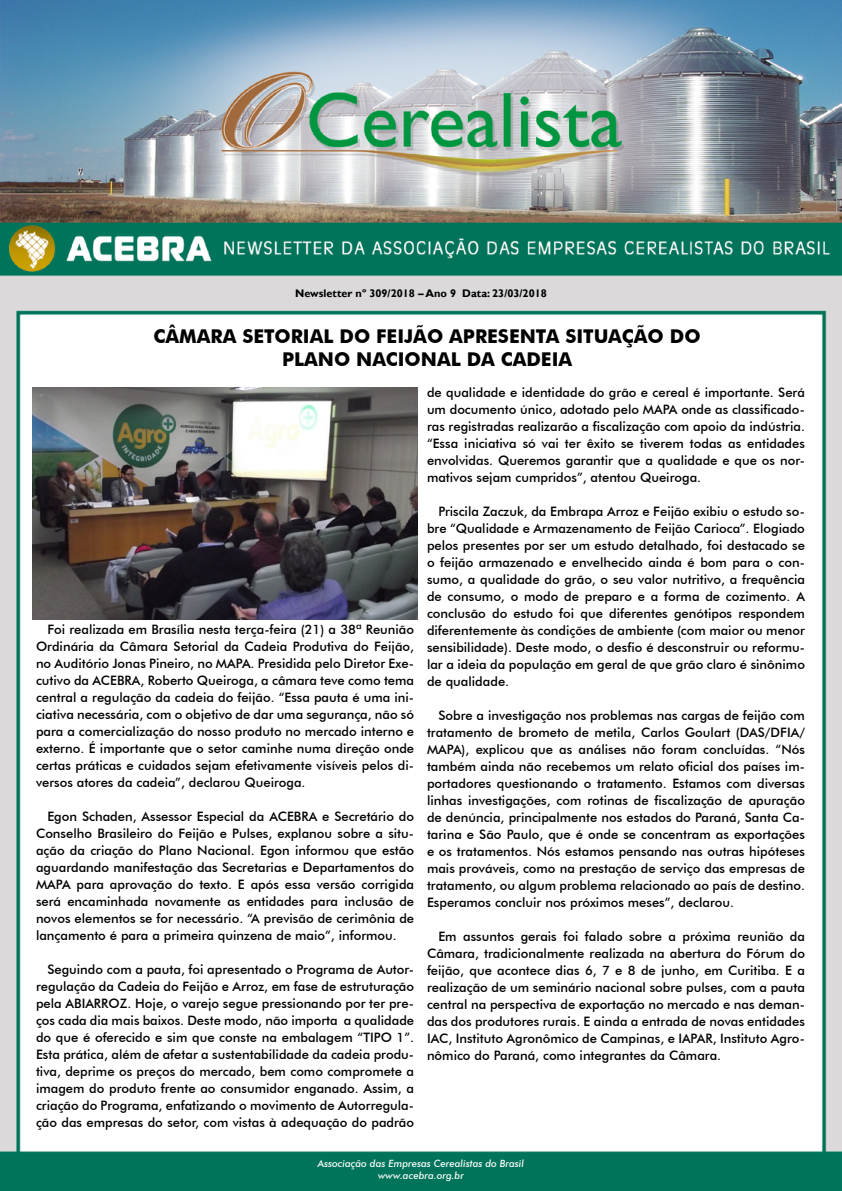
<style>
.page{position:relative;width:842px;height:1191px;background:#fff}
.page>*{position:absolute;margin:0;border:0;box-sizing:border-box;transform-origin:0 0}
.t1{font:700 19px/22.8px "Futura BT";color:#000;text-align:center}
.t2{font:500 13px/17px "Futura BT";color:#000;text-align:justify}
.t3{font:700 11px "Gill Sans";color:#000}
.t4{font:italic 500 10px/12px "Futura BT";color:#fff;text-align:center}
</style>
<div class="page">
<img style="left:0;top:0;width:842px;height:1191px">
<img style="left:32px;top:387px;width:386px;height:232px">
<p class="t3" style="left:295px;top:286px;width:253px">Newsletter nº 309/2018 – Ano 9 Data: 23/03/2018</p>
<h1 class="t1" style="left:154px;top:325px;width:548px">CÂMARA SETORIAL DO FEIJÃO APRESENTA SITUAÇÃO DO<br>PLANO NACIONAL DA CADEIA</h1>
<p class="t2" style="left:36px;top:620px;width:380px;text-indent:11px">Foi realizada em Brasília nesta terça-feira (21) a 38ª Reunião Ordinária da Câmara Setorial da Cadeia Produtiva do Feijão, no Auditório Jonas Pineiro, no MAPA. Presidida pelo Diretor Exe&shy;cutivo da ACEBRA, Roberto Queiroga, a câmara teve como tema central a regulação da cadeia do feijão. “Essa pauta é uma ini&shy;ciativa necessária, com o objetivo de dar uma segurança, não só para a comercialização do nosso produto no mercado interno e externo. É importante que o setor caminhe numa direção onde certas práticas e cuidados sejam efetivamente visíveis pelos di&shy;versos atores da cadeia”, declarou Queiroga.</p>
<p class="t2" style="left:36px;top:807px;width:380px;text-indent:11px">Egon Schaden, Assessor Especial da ACEBRA e Secretário do Conselho Brasileiro do Feijão e Pulses, explanou sobre a situ&shy;ação da criação do Plano Nacional. Egon informou que estão aguardando manifestação das Secretarias e Departamentos do MAPA para aprovação do texto. E após essa versão corrigida será encaminhada novamente as entidades para inclusão de novos elementos se for necessário. “A previsão de cerimônia de lançamento é para a primeira quinzena de maio”, informou.</p>
<p class="t2" style="left:36px;top:960px;width:380px;text-indent:11px">Seguindo com a pauta, foi apresentado o Programa de Autor&shy;regulação da Cadeia do Feijão e Arroz, em fase de estruturação pela ABIARROZ. Hoje, o varejo segue pressionando por ter pre&shy;ços cada dia mais baixos. Deste modo, não importa a qualidade do que é oferecido e sim que conste na embalagem “TIPO 1”.<br>Esta prática, além de afetar a sustentabilidade da cadeia produ&shy;tiva, deprime os preços do mercado, bem como compromete a imagem do produto frente ao consumidor enganado. Assim, a criação do Programa, enfatizando o movimento de Autorregula&shy;ção das empresas do setor, com vistas à adequação do padrão</p>
<p class="t2" style="left:427px;top:384px;width:379px">de qualidade e identidade do grão e cereal é importante. Será um documento único, adotado pelo MAPA onde as classificado&shy;ras registradas realizarão a fiscalização com apoio da indústria. “Essa iniciativa só vai ter êxito se tiverem todas as entidades envolvidas. Queremos garantir que a qualidade e que os nor&shy;mativos sejam cumpridos”, atentou Queiroga.</p>
<p class="t2" style="left:427px;top:503px;width:379px;text-indent:11px">Priscila Zaczuk, da Embrapa Arroz e Feijão exibiu o estudo so&shy;bre “Qualidade e Armazenamento de Feijão Carioca”. Elogiado pelos presentes por ser um estudo detalhado, foi destacado se o feijão armazenado e envelhecido ainda é bom para o con&shy;sumo, a qualidade do grão, o seu valor nutritivo, a frequência de consumo, o modo de preparo e a forma de cozimento. A conclusão do estudo foi que diferentes genótipos respondem diferentemente às condições de ambiente (com maior ou menor sensibilidade). Deste modo, o desfio é desconstruir ou reformu&shy;lar a ideia da população em geral de que grão claro é sinônimo de qualidade.</p>
<p class="t2" style="left:427px;top:707px;width:379px;text-indent:11px">Sobre a investigação nos problemas nas cargas de feijão com tratamento de brometo de metila, Carlos Goulart (DAS/DFIA/ MAPA), explicou que as análises não foram concluídas. “Nós também ainda não recebemos um relato oficial dos países im&shy;portadores questionando o tratamento. Estamos com diversas linhas investigações, com rotinas de fiscalização de apuração de denúncia, principalmente nos estados do Paraná, Santa Ca&shy;tarina e São Paulo, que é onde se concentram as exportações e os tratamentos. Nós estamos pensando nas outras hipóteses mais prováveis, como na prestação de serviço das empresas de tratamento, ou algum problema relacionado ao país de destino.<br>Esperamos concluir nos próximos meses”, declarou.</p>
<p class="t2" style="left:427px;top:928px;width:379px;text-indent:11px">Em assuntos gerais foi falado sobre a próxima reunião da Câmara, tradicionalmente realizada na abertura do Fórum do feijão, que acontece dias 6, 7 e 8 de junho, em Curitiba. E a realização de um seminário nacional sobre pulses, com a pauta central na perspectiva de exportação no mercado e nas deman&shy;das dos produtores rurais. E ainda a entrada de novas entidades IAC, Instituto Agronômico de Campinas, e IAPAR, Instituto Agro&shy;nômico do Paraná, como integrantes da Câmara.</p>
<p class="t4" style="left:318px;top:1157px;width:208px">Associação das Empresas Cerealistas do Brasil www.acebra.org.br</p>
</div>
